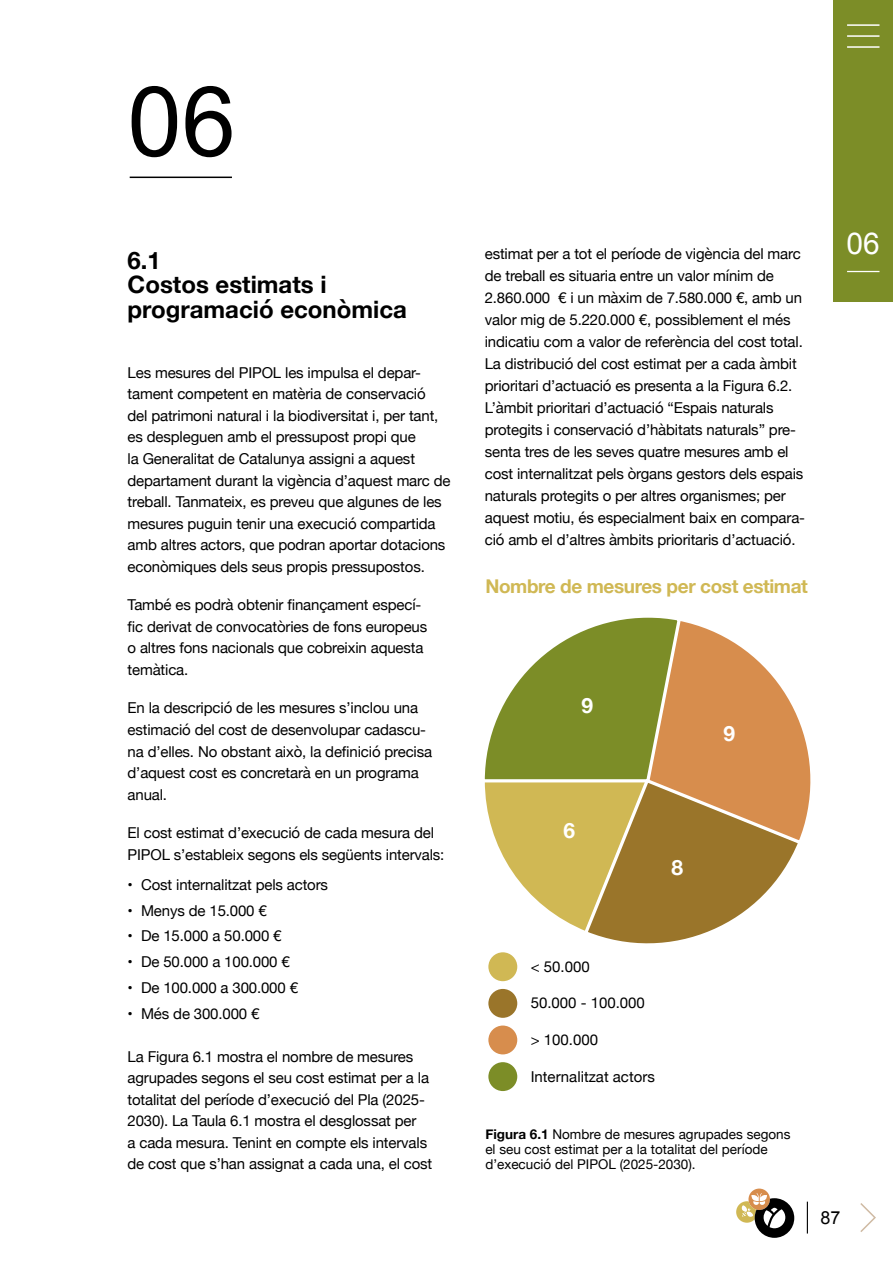
<style>
.page{position:relative;width:893px;height:1263px;background:#fff}
.page>*{position:absolute;margin:0;border:0;box-sizing:border-box;transform-origin:0 0}
.t1{font:97.5px "Arial";color:#000}
.t2{font:30px "Arial";color:#fff}
.t3{font:700 24px/24.6px "Helvetica Neue";color:#000}
.t4{font:700 21px "Helvetica Neue";color:#fff}
.t5{font:700 18.9px "Helvetica Neue";letter-spacing:-.02em;color:#d0b854}
.t6{font:18px "Arial";color:#000}
.t7{font:15px/21.6px "Helvetica Neue";letter-spacing:-.01em;color:#000}
.t8{font:13.5px/15px "Helvetica Neue";color:#000}
.s1{font-weight:700}
</style>
<div class="page">
<div style="left:834px;top:0;width:59px;height:302px;background:#7c8d27"></div>
<hr style="left:130px;top:177px;width:102px;height:1px;background:#000">
<hr style="left:847px;top:271px;width:32px;height:1px;background:#fff">
<div style="left:487px;top:951px;width:32px;height:32px;background:#d0b854;border-radius:50%"></div>
<div style="left:485px;top:949px;width:35px;height:35px;border:3px solid #fff;border-radius:50%"></div>
<div style="left:487px;top:1061px;width:32px;height:31px;background:#7c8d27;border-radius:50%"></div>
<div style="left:485px;top:1059px;width:35px;height:35px;border:3px solid #fff;border-radius:50%"></div>
<div style="left:487px;top:987px;width:32px;height:32px;background:#9a752a;border-radius:50%"></div>
<div style="left:485px;top:986px;width:35px;height:35px;border:3px solid #fff;border-radius:50%"></div>
<div style="left:487px;top:1024px;width:32px;height:32px;background:#d78d4d;border-radius:50%"></div>
<div style="left:485px;top:1022px;width:35px;height:35px;border:3px solid #fff;border-radius:50%"></div>
<svg style="left:484px;top:617px;width:327px;height:350px"></svg>
<hr style="left:807px;top:1201px;width:1px;height:32px;background:#000">
<svg style="left:748px;top:1188px;width:22px;height:22px"></svg>
<svg style="left:736px;top:1193px;width:58px;height:45px"></svg>
<hr style="left:847px;top:24px;width:32px;height:2px;background:#fff">
<hr style="left:847px;top:35px;width:32px;height:2px;background:#fff">
<hr style="left:847px;top:46px;width:32px;height:2px;background:#fff">
<svg style="left:860px;top:1203px;width:16px;height:29px"></svg>
<h1 class="t1" style="left:128px;top:58px;width:110px">06</h1>
<h3 class="t3" style="left:128px;top:248px;width:281px">6.1<br>Costos estimats i programació econòmica</h3>
<p class="t7" style="left:128px;top:363px;width:324px">Les mesures del PIPOL les impulsa el depar&shy;tament competent en matèria de conservació<br>del patrimoni natural i la biodiversitat i, per tant, es despleguen amb el pressupost propi que<br>la Generalitat de Catalunya assigni a aquest departament durant la vigència d’aquest marc de treball. Tanmateix, es preveu que algunes de les mesures puguin tenir una execució compartida amb altres actors, que podran aportar dotacions econòmiques dels seus propis pressupostos.</p>
<p class="t7" style="left:128px;top:595px;width:301px">També es podrà obtenir finançament especí&shy;fic derivat de convocatòries de fons europeus o altres fons nacionals que cobreixin aquesta temàtica.</p>
<p class="t7" style="left:128px;top:698px;width:306px">En la descripció de les mesures s’inclou una estimació del cost de desenvolupar cadascu&shy;na d’elles. No obstant això, la definició precisa d’aquest cost es concretarà en un programa anual.</p>
<p class="t7" style="left:128px;top:823px;width:318px">El cost estimat d’execució de cada mesura del<br>PIPOL s’estableix segons els següents intervals:</p>
<p class="t7" style="left:128px;top:874px;width:202px">• Cost internalitzat pels actors</p>
<p class="t7" style="left:128px;top:900px;width:141px">• Menys de 15.000 €</p>
<p class="t7" style="left:128px;top:926px;width:156px">• De 15.000 a 50.000 €</p>
<p class="t7" style="left:128px;top:952px;width:164px">• De 50.000 a 100.000 €</p>
<p class="t7" style="left:128px;top:978px;width:172px">• De 100.000 a 300.000 €</p>
<p class="t7" style="left:128px;top:1003px;width:133px">• Més de 300.000 €</p>
<p class="t7" style="left:128px;top:1046px;width:306px">La Figura 6.1 mostra el nombre de mesures agrupades segons el seu cost estimat per a la totalitat del període d’execució del Pla (2025- 2030). La Taula 6.1 mostra el desglossat per<br>a cada mesura. Tenint en compte els intervals de cost que s’han assignat a cada una, el cost</p>
<p class="t7" style="left:485px;top:244px;width:322px;line-height:22px">estimat per a tot el període de vigència del marc de treball es situaria entre un valor mínim de 2.860.000 € i un màxim de 7.580.000 €, amb un valor mig de 5.220.000 €, possiblement el més indicatiu com a valor de referència del cost total.<br>La distribució del cost estimat per a cada àmbit prioritari d’actuació es presenta a la Figura 6.2.<br>L’àmbit prioritari d’actuació “Espais naturals protegits i conservació d’hàbitats naturals” pre&shy;senta tres de les seves quatre mesures amb el cost internalitzat pels òrgans gestors dels espais naturals protegits o per altres organismes; per aquest motiu, és especialment baix en compara&shy;ció amb el d’altres àmbits prioritaris d’actuació.</p>
<p class="t5" style="left:485px;top:571px;width:324px">Nombre de mesures per cost estimat</p>
<h2 class="t2" style="left:847px;top:224px;width:35px">06</h2>
<h3 class="t4" style="left:581px;top:689px;width:13px">9</h3>
<h3 class="t4" style="left:563px;top:814px;width:13px">6</h3>
<h3 class="t4" style="left:724px;top:717px;width:13px">9</h3>
<h3 class="t4" style="left:671px;top:851px;width:13px">8</h3>
<p class="t7" style="left:531px;top:956px;width:61px">&lt; 50.000</p>
<p class="t7" style="left:531px;top:993px;width:116px">50.000 - 100.000</p>
<p class="t7" style="left:531px;top:1030px;width:69px">&gt; 100.000</p>
<p class="t7" style="left:531px;top:1066px;width:126px">Internalitzat actors</p>
<p class="t8" style="left:485px;top:1128px;width:307px"><span class="s1">Figura 6.1</span> Nombre de mesures agrupades segons el seu cost estimat per a la totalitat del període d’execució del PIPOL (2025-2030).</p>
<p class="t6" style="left:820px;top:1206px;width:22px">87</p>
</div>
